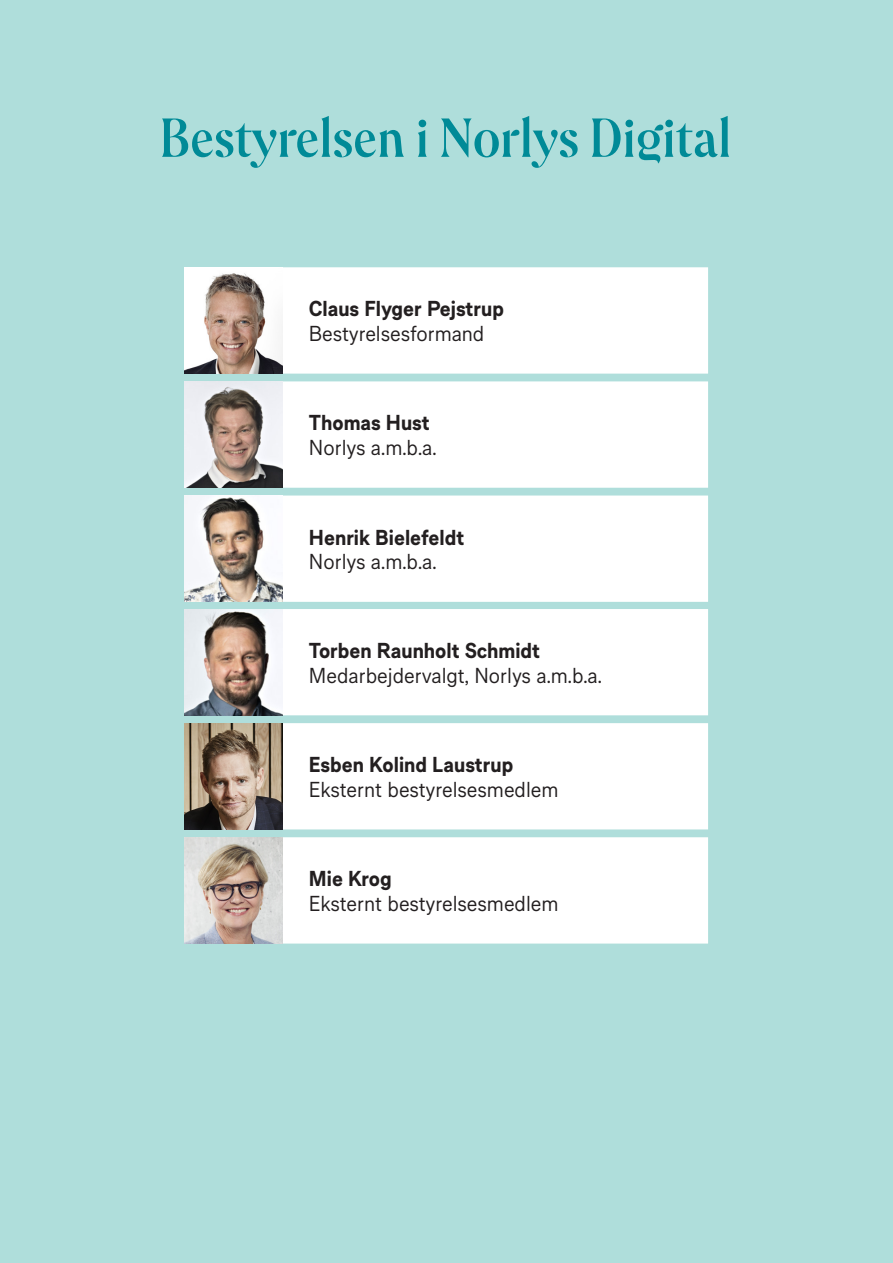
<style>
.page{position:relative;width:893px;height:1263px;background:#afdedb}
.page>*{position:absolute;margin:0;border:0;box-sizing:border-box;transform-origin:0 0}
.t1{font:700 52.5px "NORLYS Headline";color:#008a97}
.t2{font:700 20.7px/24.9px "NORLYS Text";color:#231f20}
.t3{font:20.7px "NORLYS Text";color:#231f20}
.s1{font-weight:400}
</style>
<div class="page">
<svg style="left:185px;top:267px;width:523px;height:676px;background:#f9fcfc"></svg>
<img style="left:185px;top:267px;width:98px;height:107px">
<img style="left:185px;top:381px;width:98px;height:107px">
<img style="left:185px;top:495px;width:98px;height:107px">
<img style="left:185px;top:609px;width:98px;height:106px">
<img style="left:185px;top:723px;width:98px;height:106px">
<img style="left:185px;top:837px;width:98px;height:106px">
<p class="t1" style="left:160px;top:103px;width:573px">Bestyrelsen i Norlys Digital</p>
<p class="t2" style="left:309px;top:295px;width:197px">Claus Flyger Pejstrup<br><span class="s1">Bestyrelsesformand</span></p>
<p class="t2" style="left:309px;top:409px;width:122px">Thomas Hust</p>
<p class="t3" style="left:309px;top:433px;width:129px">Norlys a.m.b.a.</p>
<p class="t2" style="left:309px;top:523px;width:157px">Henrik Bielefeldt</p>
<p class="t3" style="left:309px;top:547px;width:129px">Norlys a.m.b.a.</p>
<p class="t2" style="left:309px;top:637px;width:233px">Torben Raunholt Schmidt</p>
<p class="t3" style="left:309px;top:661px;width:294px">Medarbejdervalgt, Norlys a.m.b.a.</p>
<p class="t2" style="left:309px;top:751px;width:206px">Esben Kolind Laustrup</p>
<p class="t3" style="left:309px;top:775px;width:251px">Eksternt bestyrelsesmedlem</p>
<p class="t2" style="left:309px;top:865px;width:84px">Mie Krog</p>
<p class="t3" style="left:309px;top:889px;width:251px">Eksternt bestyrelsesmedlem</p>
</div>
